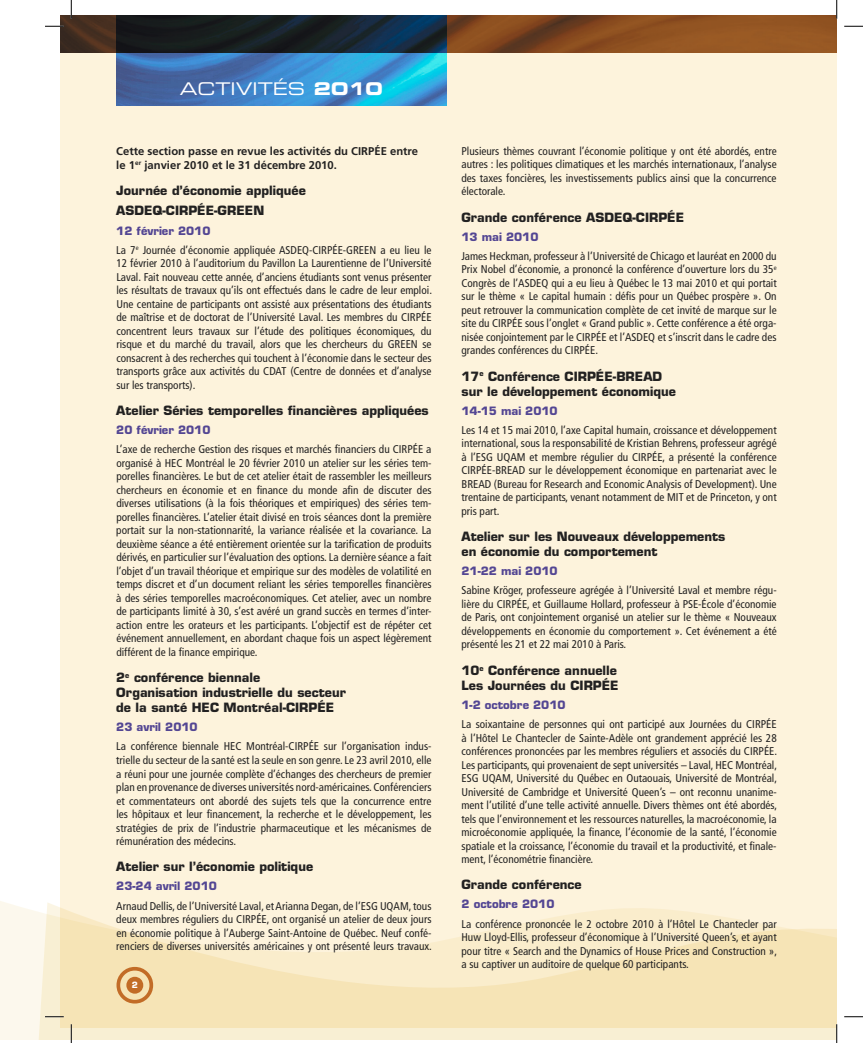
<style>
.page{position:relative;width:863px;height:1043px;background:#fff}
.page>*{position:absolute;margin:0;border:0;box-sizing:border-box;transform-origin:0 0}
.t1{font:17.5px "Eurostile Extended Two";color:#fff}
.t2{font:700 12.5px/15px "Eurostile";color:#222121}
.t3{font:condensed 11.25px/13.5px "Frutiger";color:#222121;text-align:justify}
.t4{font:700 11.25px "Eurostile";color:#534693}
.t5{font:700 11.25px/13.5px "Frutiger";color:#222121}
.t6{font:700 8.5px "Eurostile";color:#fff}
.s1{font-family:"Eurostile Bold Extended Two"}
</style>
<div class="page">
<div style="left:60px;top:15px;width:776px;height:1013px;background:#fdf3dc"></div>
<div style="left:0;top:901px;width:37px;height:138px;background:#fcf8ed"></div>
<svg style="left:37px;top:903px;width:799px;height:136px"></svg>
<svg style="left:116px;top:966px;width:37px;height:37px"></svg>
<img style="left:60px;top:15px;width:776px;height:37px">
<img style="left:116px;top:15px;width:330px;height:90px">
<svg style="left:45px;top:26px;width:19px;height:1px"></svg>
<svg style="left:844px;top:26px;width:18px;height:1px"></svg>
<svg style="left:45px;top:1016px;width:19px;height:1px"></svg>
<svg style="left:844px;top:1016px;width:18px;height:1px"></svg>
<svg style="left:71px;top:0;width:1px;height:19px"></svg>
<svg style="left:71px;top:1024px;width:1px;height:18px"></svg>
<svg style="left:836px;top:0;width:1px;height:19px"></svg>
<svg style="left:836px;top:1024px;width:1px;height:18px"></svg>
<h1 class="t1" style="left:180px;top:77px;width:204px">ACTIVITÉS <span class="s1">2010</span></h1>
<p class="t5" style="left:116px;top:144px;width:303px">Cette section passe en revue les activités du CIRPÉE entre le 1<sup>er</sup> janvier 2010 et le 31 décembre 2010.</p>
<p class="t2" style="left:116px;top:180px;width:191px;line-height:20.6px">Journée d’économie appliquée<br>ASDEQ-CIRPÉE-GREEN</p>
<p class="t4" style="left:116px;top:223px;width:96px">12 février 2010</p>
<p class="t3" style="left:116px;top:243px;width:317px">La 7<sup>e</sup> Journée d’économie appliquée ASDEQ-CIRPÉE-GREEN a eu lieu le 12 février 2010 à l’auditorium du Pavillon La Laurentienne de l’Université Laval. Fait nouveau cette année, d’anciens étudiants sont venus présenter les résultats de travaux qu’ils ont effectués dans le cadre de leur emploi.<br>Une centaine de participants ont assisté aux présentations des étudiants de maîtrise et de doctorat de l’Université Laval. Les membres du CIRPÉE concentrent leurs travaux sur l’étude des politiques économiques, du risque et du marché du travail, alors que les chercheurs du GREEN se consacrent à des recherches qui touchent à l’économie dans le secteur des transports grâce aux activités du CDAT (Centre de données et d’analyse sur les transports).</p>
<p class="t2" style="left:116px;top:403px;width:314px">Atelier Séries temporelles financières appliquées</p>
<p class="t4" style="left:116px;top:423px;width:96px">20 février 2010</p>
<p class="t3" style="left:116px;top:443px;width:317px">L’axe de recherche Gestion des risques et marchés financiers du CIRPÉE a organisé à HEC Montréal le 20 février 2010 un atelier sur les séries tem&shy;porelles financières. Le but de cet atelier était de rassembler les meilleurs chercheurs en économie et en finance du monde afin de discuter des diverses utilisations (à la fois théoriques et empiriques) des séries tem&shy;porelles financières. L’atelier était divisé en trois séances dont la première portait sur la non-stationnarité, la variance réalisée et la covariance. La deuxième séance a été entièrement orientée sur la tarification de produits dérivés, en particulier sur l’évaluation des options. La dernière séance a fait l’objet d’un travail théorique et empirique sur des modèles de volatilité en temps discret et d’un document reliant les séries temporelles financières à des séries temporelles macroéconomiques. Cet atelier, avec un nombre de participants limité à 30, s’est avéré un grand succès en termes d’inter&shy;action entre les orateurs et les participants. L’objectif est de répéter cet événement annuellement, en abordant chaque fois un aspect légèrement différent de la finance empirique.</p>
<p class="t2" style="left:116px;top:670px;width:231px">2<sup>e</sup> conférence biennale<br>Organisation industrielle du secteur de la santé HEC Montréal-CIRPÉE</p>
<p class="t4" style="left:116px;top:720px;width:83px">23 avril 2010</p>
<p class="t3" style="left:116px;top:740px;width:317px">La conférence biennale HEC Montréal-CIRPÉE sur l’organisation indus&shy;trielle du secteur de la santé est la seule en son genre. Le 23 avril 2010, elle a réuni pour une journée complète d’échanges des chercheurs de premier plan en provenance de diverses universités nord-américaines.Conférenciers et commentateurs ont abordé des sujets tels que la concurrence entre les hôpitaux et leur financement, la recherche et le développement, les stratégies de prix de l’industrie pharmaceutique et les mécanismes de rémunération des médecins.</p>
<p class="t2" style="left:116px;top:859px;width:198px">Atelier sur l’économie politique</p>
<p class="t4" style="left:116px;top:879px;width:102px">23-24 avril 2010</p>
<p class="t3" style="left:116px;top:899px;width:317px">Arnaud Dellis, de l’Université Laval, etArianna Degan, de l’ESG UQAM, tous deux membres réguliers du CIRPÉE, ont organisé un atelier de deux jours en économie politique à l’Auberge Saint-Antoine de Québec. Neuf confé&shy;renciers de diverses universités américaines y ont présenté leurs travaux.</p>
<p class="t6" style="left:132px;top:980px;width:8px">2</p>
<p class="t3" style="left:461px;top:144px;width:317px">Plusieurs thèmes couvrant l’économie politique y ont été abordés, entre autres : les politiques climatiques et les marchés internationaux, l’analyse des taxes foncières, les investissements publics ainsi que la concurrence électorale.</p>
<p class="t2" style="left:461px;top:209px;width:224px">Grande conférence ASDEQ-CIRPÉE</p>
<p class="t4" style="left:461px;top:229px;width:78px">13 mai 2010</p>
<p class="t3" style="left:461px;top:249px;width:317px">James Heckman, professeur à l’Université de Chicago et lauréat en 2000 du Prix Nobel d’économie, a prononcé la conférence d’ouverture lors du 35<sup>e </sup>Congrès de l’ASDEQ qui a eu lieu à Québec le 13 mai 2010 et qui portait sur le thème « Le capital humain : défis pour un Québec prospère ». On peut retrouver la communication complète de cet invité de marque sur le site du CIRPÉE sous l’onglet « Grand public ». Cette conférence a été orga&shy;nisée conjointement par le CIRPÉE et l’ASDEQ et s’inscrit dans le cadre des grandes conférences du CIRPÉE.</p>
<p class="t2" style="left:461px;top:368px;width:216px">17<sup>e</sup> Conférence CIRPÉE-BREAD sur le développement économique</p>
<p class="t4" style="left:461px;top:403px;width:98px">14-15 mai 2010</p>
<p class="t3" style="left:461px;top:423px;width:317px">Les 14 et 15 mai 2010, l’axe Capital humain, croissance et développement international, sous la responsabilité de Kristian Behrens, professeur agrégé à l’ESG UQAM et membre régulier du CIRPÉE, a présenté la conférence CIRPÉE-BREAD sur le développement économique en partenariat avec le BREAD (Bureau for Research and Economic Analysis of Development). Une trentaine de participants, venant notamment de MIT et de Princeton, y ont pris part.</p>
<p class="t2" style="left:461px;top:529px;width:265px">Atelier sur les Nouveaux développements en économie du comportement</p>
<p class="t4" style="left:461px;top:564px;width:98px">21-22 mai 2010</p>
<p class="t3" style="left:461px;top:584px;width:317px">Sabine Kröger, professeure agrégée à l’Université Laval et membre régu&shy;lière du CIRPÉE, et Guillaume Hollard, professeur à PSE-École d’économie de Paris, ont conjointement organisé un atelier sur le thème « Nouveaux développements en économie du comportement ». Cet événement a été présenté les 21 et 22 mai 2010 à Paris.</p>
<p class="t2" style="left:461px;top:662px;width:159px">10<sup>e</sup> Conférence annuelle<br>Les Journées du CIRPÉE</p>
<p class="t4" style="left:461px;top:697px;width:106px">1-2 octobre 2010</p>
<p class="t3" style="left:461px;top:717px;width:317px">La soixantaine de personnes qui ont participé aux Journées du CIRPÉE à l’Hôtel Le Chantecler de Sainte-Adèle ont grandement apprécié les 28 conférences prononcées par les membres réguliers et associés du CIRPÉE.<br>Les participants, qui provenaient de sept universités – Laval, HEC Montréal, ESG UQAM, Université du Québec en Outaouais, Université de Montréal, Université de Cambridge et Université Queen’s – ont reconnu unanime&shy;ment l’utilité d’une telle activité annuelle. Divers thèmes ont été abordés, tels que l’environnement et les ressources naturelles, la macroéconomie, la microéconomie appliquée, la finance, l’économie de la santé, l’économie spatiale et la croissance, l’économie du travail et la productivité, et finale&shy;ment, l’économétrie financière.</p>
<p class="t2" style="left:461px;top:877px;width:122px">Grande conférence</p>
<p class="t4" style="left:461px;top:897px;width:94px">2 octobre 2010</p>
<p class="t3" style="left:461px;top:917px;width:317px">La conférence prononcée le 2 octobre 2010 à l’Hôtel Le Chantecler par Huw Lloyd-Ellis, professeur d’économique à l’Université Queen’s, et ayant pour titre « Search and the Dynamics of House Prices and Construction », a su captiver un auditoire de quelque 60 participants.</p>
</div>
